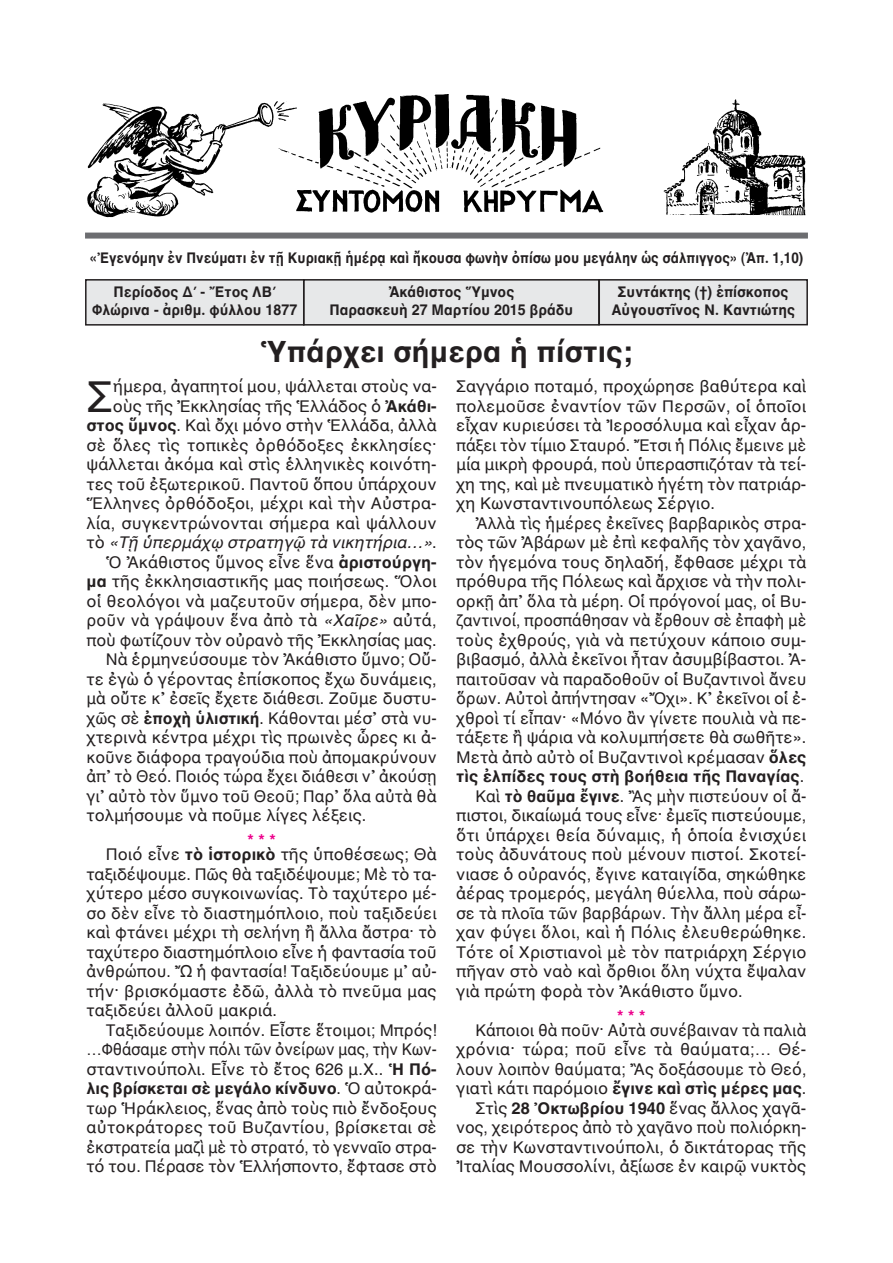
<style>
.page{position:relative;width:893px;height:1263px;background:#fff}
.page>*{position:absolute;margin:0;border:0;box-sizing:border-box;transform-origin:0 0}
.t1{font:43.5px "AL Helvetica";color:#231f20}
.t2{font:700 30px "AL Helvetica";color:#231f20}
.t3{font:16.5px/19.5px "AL Helvetica";color:#231f20;text-align:justify}
.t4{font:16.5px "AL Helvetica";color:#231f20;scale:.95 1}
.t5{font:700 16.5px "AL Helvetica";color:#231f20}
.t6{font:italic 16.5px "AL Helvetica";letter-spacing:-.005em;color:#231f20}
.t7{font:700 16.5px "AL Helvetica";color:#ed028c}
.t8{font:700 15px/18px "AL Helvetica";color:#231f20;text-align:center;scale:.95 1}
.t9{font:700 15px "AL Helvetica";color:#231f20;scale:.9 1}
.s1{font-weight:700}
.s2{font-style:normal}
.s3{font-style:italic}
.s4{font-weight:700;color:#ed028c}
.s5{font-weight:400}
</style>
<div class="page">
<div style="left:304px;top:280px;width:295px;height:45px;background:#e7e8e9"></div>
<div style="left:303px;top:279px;width:297px;height:47px;border:2px solid #231f20"></div>
<div style="left:87px;top:281px;width:216px;height:43px;background:#e7e8e9"></div>
<div style="left:85px;top:279px;width:219px;height:47px;border:2px solid #231f20"></div>
<div style="left:600px;top:281px;width:206px;height:43px;background:#e7e8e9"></div>
<div style="left:598px;top:279px;width:210px;height:46px;border:2px solid #231f20"></div>
<div style="left:85px;top:233px;width:723px;height:6px;background:#6c6d70"></div>
<img style="left:87px;top:94px;width:719px;height:124px">
<p class="t9" style="left:90px;top:249px;width:794px">«Ἐγενόμην ἐν Πνεύματι ἐν τῇ Κυριακῇ ἡμέρᾳ καὶ ἤκουσα φωνὴν ὀπίσω μου μεγάλην ὡς σάλπιγγος» (Ἀπ. 1,10)</p>
<p class="t8" style="left:92px;top:283px;width:217px">Περίοδος Δ΄ - Ἔτος ΛΒ΄<br>Φλώρινα - ἀριθμ. φύλλου 1877</p>
<p class="t8" style="left:611px;top:283px;width:195px">Συντάκτης (†) ἐπίσκοπος<br>Αὐγουστῖνος Ν. Καντιώτης</p>
<h2 class="t2" style="left:260px;top:333px;width:374px">Ὑπάρχει σήμερα ἡ πίστις;</h2>
<p class="t8" style="left:329px;top:283px;width:258px">Ἀκάθιστος Ὕμνος<br>Παρασκευὴ 27 Μαρτίου 2015 βράδυ</p>
<h1 class="t1" style="left:87px;top:370px;width:28px">Σ</h1>
<p class="t3" style="left:113px;top:376px;width:325px">ήμερα, ἀγαπητοί μου, ψάλλεται στοὺς να-</p>
<p class="t3" style="left:113px;top:396px;width:325px">οὺς τῆς Ἐκκλησίας τῆς Ἑλλάδος ὁ <span class="s1">Ἀκάθι-</span></p>
<p class="t3" style="left:87px;top:415px;width:352px"><span class="s1">στος ὕμνος</span>. Καὶ ὄχι μόνο στὴν Ἑλλάδα, ἀλλὰ</p>
<p class="t3" style="left:87px;top:435px;width:352px">σὲ ὅλες τὶς τοπικὲς ὀρθόδοξες ἐκκλησίες·</p>
<p class="t3" style="left:87px;top:454px;width:352px">ψάλλεται ἀκόμα καὶ στὶς ἑλληνικὲς κοινότη-</p>
<p class="t3" style="left:87px;top:474px;width:352px">τες τοῦ ἐξωτερικοῦ. Παντοῦ ὅπου ὑπάρχουν</p>
<p class="t3" style="left:87px;top:493px;width:352px">Ἕλληνες ὀρθόδοξοι, μέχρι καὶ τὴν Αὐστρα-</p>
<p class="t3" style="left:87px;top:513px;width:352px">λία, συγκεντρώνονται σήμερα καὶ ψάλλουν</p>
<p class="t6" style="left:87px;top:533px;width:352px"><span class="s2">τὸ</span> «Τῇ ὑπερμάχῳ στρατηγῷ τὰ νικητήρια…»<span class="s2">.</span></p>
<p class="t3" style="left:106px;top:552px;width:332px">Ὁ Ἀκάθιστος ὕμνος εἶνε ἕνα <span class="s1">ἀριστούργη-</span></p>
<p class="t3" style="left:87px;top:571px;width:352px"><span class="s1">μα</span> τῆς ἐκκλησιαστικῆς μας ποιήσεως. Ὅλοι</p>
<p class="t3" style="left:87px;top:591px;width:352px">οἱ θεολόγοι νὰ μαζευτοῦν σήμερα, δὲν μπο-</p>
<p class="t3" style="left:87px;top:610px;width:352px">ροῦν νὰ γράψουν ἕνα ἀπὸ τὰ <span class="s3">«Χαῖρε»</span> αὐτά,</p>
<p class="t3" style="left:87px;top:630px;width:352px">ποὺ φωτίζουν τὸν οὐρανὸ τῆς Ἐκκλησίας μας.</p>
<p class="t3" style="left:106px;top:649px;width:332px">Νὰ ἑρμηνεύσουμε τὸν Ἀκάθιστο ὕμνο; Οὔ-</p>
<p class="t3" style="left:87px;top:669px;width:352px">τε ἐγὼ ὁ γέροντας ἐπίσκοπος ἔχω δυνάμεις,</p>
<p class="t3" style="left:87px;top:688px;width:352px">μὰ οὔτε κ᾽ ἐσεῖς ἔχετε διάθεσι. Ζοῦμε δυστυ-</p>
<p class="t3" style="left:87px;top:708px;width:352px">χῶς σὲ <span class="s1">ἐποχὴ ὑλιστική</span>. Κάθονται μέσ᾿ στὰ νυ-</p>
<p class="t3" style="left:87px;top:727px;width:352px">χτερινὰ κέντρα μέχρι τὶς πρωινὲς ὧρες κι ἀ-</p>
<p class="t3" style="left:87px;top:747px;width:352px">κοῦνε διάφορα τραγούδια ποὺ ἀπομακρύνουν</p>
<p class="t3" style="left:87px;top:766px;width:352px">ἀπ᾽ τὸ Θεό. Ποιός τώρα ἔχει διάθεσι ν᾽ ἀκούσῃ</p>
<p class="t3" style="left:87px;top:786px;width:352px">γι᾽ αὐτὸ τὸν ὕμνο τοῦ Θεοῦ; Παρ᾽ ὅλα αὐτὰ θὰ</p>
<p class="t3" style="left:87px;top:805px;width:281px">τολμήσουμε νὰ ποῦμε λίγες λέξεις.</p>
<p class="t3" style="left:106px;top:833px;width:332px;line-height:14.1px;text-indent:142px"><span class="s4">***<br></span>Ποιό εἶνε <span class="s1">τὸ ἱστορικὸ</span> τῆς ὑποθέσεως; Θὰ</p>
<p class="t3" style="left:87px;top:864px;width:352px">ταξιδέψουμε. Πῶς θὰ ταξιδέψουμε; Μὲ τὸ τα&shy;χύτερο μέσο συγκοινωνίας. Τὸ ταχύτερο μέ&shy;σο δὲν εἶνε τὸ διαστημόπλοιο, ποὺ ταξιδεύει καὶ φτάνει μέχρι τὴ σελήνη ἢ ἄλλα ἄστρα· τὸ ταχύτερο διαστημόπλοιο εἶνε ἡ φαντασία τοῦ ἀνθρώπου. Ὤ ἡ φαντασία! Ταξιδεύουμε μ᾽ αὐ&shy;τήν· βρισκόμαστε ἐδῶ, ἀλλὰ τὸ πνεῦμα μας ταξιδεύει ἀλλοῦ μακριά.</p>
<p class="t3" style="left:87px;top:1020px;width:352px;text-indent:19px">Ταξιδεύουμε λοιπόν. Εἶστε ἕτοιμοι; Μπρός! …Φθάσαμε στὴν πόλι τῶν ὀνείρων μας, τὴν Κων&shy;σταντινούπολι. Εἶνε τὸ ἔτος 626 μ.Χ.. <span class="s1">Ἡ Πό&shy;λις βρίσκεται σὲ μεγάλο κίνδυνο</span>. Ὁ αὐτοκρά&shy;τωρ Ἡράκλειος, ἕνας ἀπὸ τοὺς πιὸ ἔνδοξους αὐτοκράτορες τοῦ Βυζαντίου, βρίσκεται σὲ ἐκστρατεία μαζὶ μὲ τὸ στρατό, τὸ γενναῖο στρα&shy;τό του. Πέρασε τὸν Ἑλλήσποντο, ἔφτασε στὸ</p>
<p class="t3" style="left:456px;top:376px;width:352px">Σαγγάριο ποταμό, προχώρησε βαθύτερα καὶ πολεμοῦσε ἐναντίον τῶν Περσῶν, οἱ ὁποῖοι εἶχαν κυριεύσει τὰ Ἰεροσόλυμα καὶ εἶχαν ἁρ&shy;πάξει τὸν τίμιο Σταυρό. Ἔτσι ἡ Πόλις ἔμεινε μὲ μία μικρὴ φρουρά, ποὺ ὑπερασπιζόταν τὰ τεί&shy;χη της, καὶ μὲ πνευματικὸ ἡγέτη τὸν πατριάρ&shy;χη Κωνσταντινουπόλεως Σέργιο.</p>
<p class="t3" style="left:475px;top:513px;width:332px">Ἀλλὰ τὶς ἡμέρες ἐκεῖνες βαρβαρικὸς στρα-</p>
<p class="t3" style="left:456px;top:532px;width:352px">τὸς τῶν Ἀβάρων μὲ ἐπὶ κεφαλῆς τὸν χαγᾶνο,</p>
<p class="t3" style="left:456px;top:552px;width:352px">τὸν ἡγεμόνα τους δηλαδή, ἔφθασε μέχρι τὰ</p>
<p class="t3" style="left:456px;top:571px;width:352px">πρόθυρα τῆς Πόλεως καὶ ἄρχισε νὰ τὴν πολι-</p>
<p class="t3" style="left:456px;top:591px;width:352px">ορκῇ ἀπ᾿ ὅλα τὰ μέρη. Οἱ πρόγονοί μας, οἱ Βυ-</p>
<p class="t4" style="left:456px;top:611px;width:370px">ζαντινοί, προσπάθησαν νὰ ἔρθουν σὲ ἐπαφὴ μὲ</p>
<p class="t3" style="left:456px;top:630px;width:352px">τοὺς ἐχθρούς, γιὰ νὰ πετύχουν κάποιο συμ-</p>
<p class="t3" style="left:456px;top:649px;width:352px">βιβασμό, ἀλλὰ ἐκεῖνοι ἦταν ἀσυμβίβαστοι. Ἀ-</p>
<p class="t3" style="left:456px;top:669px;width:352px">παιτοῦσαν νὰ παραδοθοῦν οἱ Βυζαντινοὶ ἄνευ</p>
<p class="t3" style="left:456px;top:688px;width:352px">ὅρων. Αὐτοὶ ἀπήντησαν «Ὄχι». Κ᾽ ἐκεῖνοι οἱ ἐ-</p>
<p class="t3" style="left:456px;top:708px;width:352px">χθροὶ τί εἶπαν· «Μόνο ἂν γίνετε πουλιὰ νὰ πε-</p>
<p class="t3" style="left:456px;top:727px;width:352px">τάξετε ἢ ψάρια νὰ κολυμπήσετε θὰ σωθῆτε».</p>
<p class="t3" style="left:456px;top:747px;width:352px">Μετὰ ἀπὸ αὐτὸ οἱ Βυζαντινοὶ κρέμασαν <span class="s1">ὅλες</span></p>
<p class="t5" style="left:456px;top:766px;width:350px">τὶς ἐλπίδες τους στὴ βοήθεια τῆς Παναγίας<span class="s5">.</span></p>
<p class="t3" style="left:475px;top:786px;width:332px">Καὶ <span class="s1">τὸ θαῦμα ἔγινε</span>. Ἂς μὴν πιστεύουν οἱ ἄ-</p>
<p class="t3" style="left:456px;top:805px;width:352px">πιστοι, δικαίωμά τους εἶνε· ἐμεῖς πιστεύουμε,</p>
<p class="t3" style="left:456px;top:825px;width:352px">ὅτι ὑπάρχει θεία δύναμις, ἡ ὁποία ἐνισχύει</p>
<p class="t3" style="left:456px;top:844px;width:352px">τοὺς ἀδυνάτους ποὺ μένουν πιστοί. Σκοτεί-</p>
<p class="t3" style="left:456px;top:864px;width:352px">νιασε ὁ οὐρανός, ἔγινε καταιγίδα, σηκώθηκε</p>
<p class="t3" style="left:456px;top:883px;width:352px">ἀέρας τρομερός, μεγάλη θύελλα, ποὺ σάρω-</p>
<p class="t3" style="left:456px;top:903px;width:352px">σε τὰ πλοῖα τῶν βαρβάρων. Τὴν ἄλλη μέρα εἶ-</p>
<p class="t3" style="left:456px;top:922px;width:352px">χαν φύγει ὅλοι, καὶ ἡ Πόλις ἐλευθερώθηκε.</p>
<p class="t3" style="left:456px;top:942px;width:352px">Τότε οἱ Χριστιανοὶ μὲ τὸν πατριάρχη Σέργιο</p>
<p class="t3" style="left:456px;top:961px;width:352px">πῆγαν στὸ ναὸ καὶ ὄρθιοι ὅλη νύχτα ἔψαλαν</p>
<p class="t3" style="left:456px;top:981px;width:288px">γιὰ πρώτη φορὰ τὸν Ἀκάθιστο ὕμνο.</p>
<p class="t7" style="left:617px;top:1006px;width:30px">***</p>
<p class="t3" style="left:456px;top:1020px;width:352px;text-align:right">Κάποιοι θὰ ποῦν· Αὐτὰ συνέβαιναν τὰ παλιὰ χρόνια· τώρα; ποῦ εἶνε τὰ θαύματα;… Θέ&shy;λουν λοιπὸν θαύματα; Ἂς δοξάσουμε τὸ Θεό, γιατὶ κάτι παρόμοιο <span class="s1">ἔγινε καὶ στὶς μέρες μας</span>.<br>Στὶς <span class="s1">28 Ὀκτωβρίου 1940</span> ἕνας ἄλλος χαγᾶ&shy;νος, χειρότερος ἀπὸ τὸ χαγᾶνο ποὺ πολιόρκη&shy;σε τὴν Κωνσταντινούπολι, ὁ δικτάτορας τῆς Ἰταλίας Μουσσολίνι, ἀξίωσε ἐν καιρῷ νυκτὸς</p>
</div>
